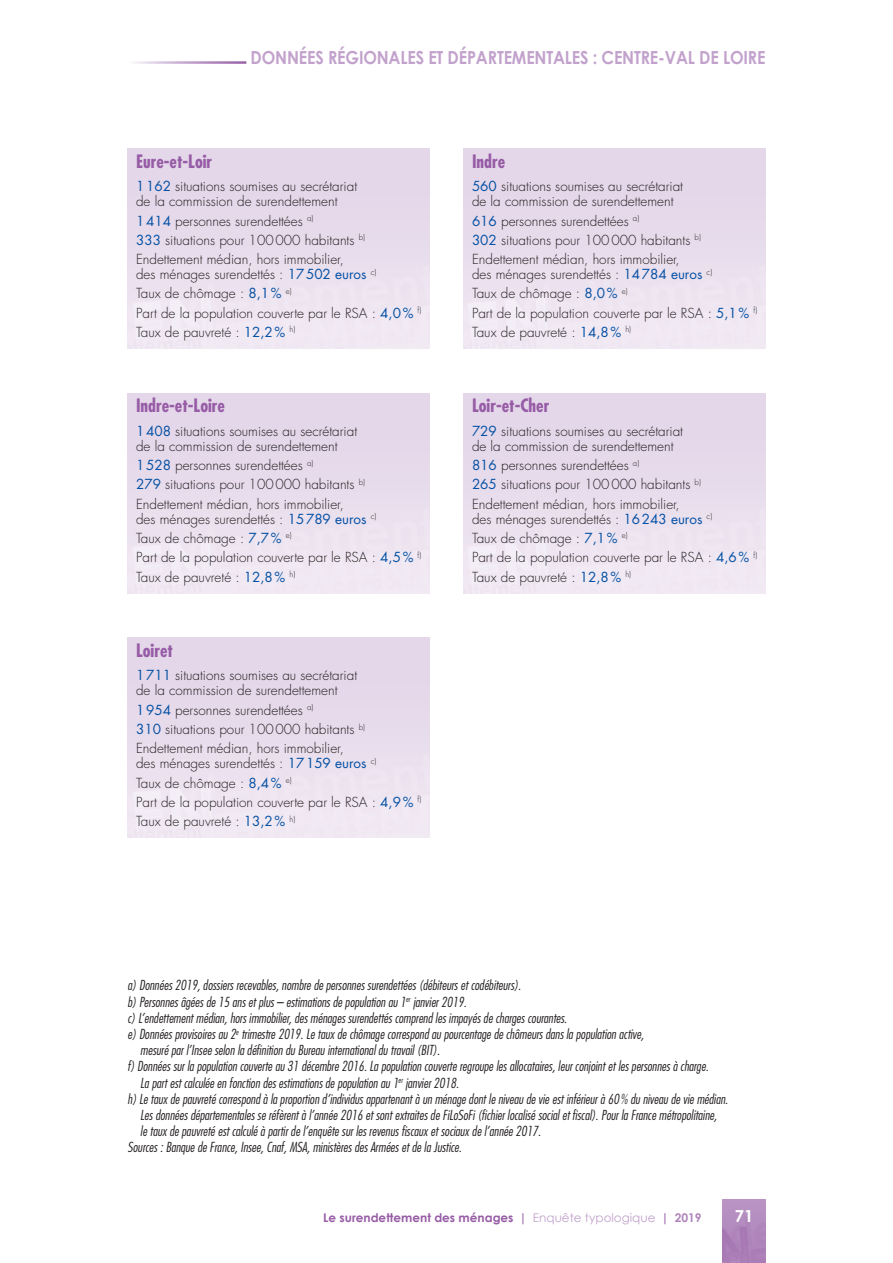
<style>
.page{position:relative;width:893px;height:1263px;background:#fff}
.page>*{position:absolute;margin:0;border:0;box-sizing:border-box;transform-origin:0 0}
.t1{font:700 18px "Century Gothic";letter-spacing:-.01em;color:#c2a2cc;scale:.9 1}
.t2{font:700 condensed 18px "Futura Std";color:#975ca6}
.t3{font:700 16.5px "Century Gothic";color:#fff}
.t4{font:300 13.5px/19.2px "Futura Std";color:#231f20}
.t5{font:italic 300 condensed 13.5px "Futura Std";color:#231f20}
.t6{font:700 12px "Century Gothic";color:#975ca6}
.s1{font-weight:400;color:#0551a4}
.s2{font-weight:400;color:#c2a2cc}
.s3{color:#af85bc}
</style>
<div class="page">
<img style="left:723px;top:1199px;width:42px;height:64px">
<h1 class="t1" style="left:251px;top:44px;width:574px">DONNÉES RÉGIONALES ET DÉPARTEMENTALES : CENTRE-VAL DE LOIRE</h1>
<h1 class="t2" style="left:136px;top:150px;width:78px">Eure-et-Loir</h1>
<p class="t4" style="left:136px;top:179px;width:223px;line-height:15px"><span class="s1">1162</span> situations soumises au secrétariat de la commission de surendettement</p>
<p class="t4" style="left:136px;top:212px;width:230px"><span class="s1">1414</span> personnes surendettées <sup>a)<br></sup><span class="s1">333</span> situations pour 100000 habitants <sup>b)<br></sup>Endettement médian, hors immobilier,</p>
<p class="t4" style="left:136px;top:265px;width:287px">des ménages surendettés : <span class="s1">17502 euros</span> <sup>c)<br></sup>Taux de chômage : <span class="s1">8,1%</span> <sup>e)<br></sup>Part de la population couverte par le RSA : <span class="s1">4,0%</span> <sup>f)<br></sup>Taux de pauvreté : <span class="s1">12,2%</span> <sup>h)</sup></p>
<h1 class="t2" style="left:136px;top:395px;width:91px">Indre-et-Loire</h1>
<p class="t4" style="left:136px;top:424px;width:223px;line-height:15px"><span class="s1">1408</span> situations soumises au secrétariat de la commission de surendettement</p>
<p class="t4" style="left:136px;top:456px;width:230px"><span class="s1">1528</span> personnes surendettées <sup>a)<br></sup><span class="s1">279</span> situations pour 100000 habitants <sup>b)<br></sup>Endettement médian, hors immobilier,</p>
<p class="t4" style="left:136px;top:510px;width:287px">des ménages surendettés : <span class="s1">15789 euros</span> <sup>c)<br></sup>Taux de chômage : <span class="s1">7,7%</span> <sup>e)<br></sup>Part de la population couverte par le RSA : <span class="s1">4,5%</span> <sup>f)<br></sup>Taux de pauvreté : <span class="s1">12,8%</span> <sup>h)</sup></p>
<h1 class="t2" style="left:136px;top:639px;width:38px">Loiret</h1>
<p class="t4" style="left:136px;top:668px;width:223px;line-height:15px"><span class="s1">1711</span> situations soumises au secrétariat de la commission de surendettement</p>
<p class="t4" style="left:136px;top:701px;width:230px"><span class="s1">1954</span> personnes surendettées <sup>a)<br></sup><span class="s1">310</span> situations pour 100000 habitants <sup>b)<br></sup>Endettement médian, hors immobilier,</p>
<p class="t4" style="left:136px;top:754px;width:287px">des ménages surendettés : <span class="s1">17159 euros</span> <sup>c)<br></sup>Taux de chômage : <span class="s1">8,4%</span> <sup>e)<br></sup>Part de la population couverte par le RSA : <span class="s1">4,9%</span> <sup>f)<br></sup>Taux de pauvreté : <span class="s1">13,2%</span> <sup>h)</sup></p>
<h1 class="t2" style="left:472px;top:150px;width:35px">Indre</h1>
<p class="t4" style="left:472px;top:179px;width:213px;line-height:15px"><span class="s1">560</span> situations soumises au secrétariat de la commission de surendettement</p>
<p class="t4" style="left:472px;top:212px;width:230px"><span class="s1">616</span> personnes surendettées <sup>a)<br></sup><span class="s1">302</span> situations pour 100000 habitants <sup>b)<br></sup>Endettement médian, hors immobilier,</p>
<p class="t4" style="left:472px;top:265px;width:287px">des ménages surendettés : <span class="s1">14784 euros</span> <sup>c)<br></sup>Taux de chômage : <span class="s1">8,0%</span> <sup>e)<br></sup>Part de la population couverte par le RSA : <span class="s1">5,1%</span> <sup>f)<br></sup>Taux de pauvreté : <span class="s1">14,8%</span> <sup>h)</sup></p>
<h1 class="t2" style="left:472px;top:395px;width:79px">Loir-et-Cher</h1>
<p class="t4" style="left:472px;top:424px;width:213px;line-height:15px"><span class="s1">729</span> situations soumises au secrétariat de la commission de surendettement</p>
<p class="t4" style="left:472px;top:456px;width:230px"><span class="s1">816</span> personnes surendettées <sup>a)<br></sup><span class="s1">265</span> situations pour 100000 habitants <sup>b)<br></sup>Endettement médian, hors immobilier,</p>
<p class="t4" style="left:472px;top:510px;width:287px">des ménages surendettés : <span class="s1">16243 euros</span> <sup>c)<br></sup>Taux de chômage : <span class="s1">7,1%</span> <sup>e)<br></sup>Part de la population couverte par le RSA : <span class="s1">4,6%</span> <sup>f)<br></sup>Taux de pauvreté : <span class="s1">12,8%</span> <sup>h)</sup></p>
<p class="t5" style="left:128px;top:977px;width:395px">a) Données 2019, dossiers recevables, nombre de personnes surendettées (débiteurs et codébiteurs).</p>
<p class="t5" style="left:128px;top:994px;width:340px">b) Personnes âgées de 15 ans et plus – estimations de population au 1<sup>er</sup> janvier 2019.</p>
<p class="t5" style="left:128px;top:1010px;width:441px">c) L’endettement médian, hors immobilier, des ménages surendettés comprend les impayés de charges courantes.</p>
<p class="t5" style="left:128px;top:1026px;width:518px">e) Données provisoires au 2<sup>e</sup> trimestre 2019. Le taux de chômage correspond au pourcentage de chômeurs dans la population active,</p>
<p class="t5" style="left:140px;top:1042px;width:301px">mesuré par l’Insee selon la définition du Bureau international du travail (BIT).</p>
<p class="t5" style="left:128px;top:1058px;width:582px">f) Données sur la population couverte au 31 décembre 2016. La population couverte regroupe les allocataires, leur conjoint et les personnes à charge.</p>
<p class="t5" style="left:140px;top:1075px;width:320px">La part est calculée en fonction des estimations de population au 1<sup>er</sup> janvier 2018.</p>
<p class="t5" style="left:128px;top:1091px;width:602px">h) Le taux de pauvreté correspond à la proportion d’individus appartenant à un ménage dont le niveau de vie est inférieur à 60% du niveau de vie médian.</p>
<p class="t5" style="left:140px;top:1107px;width:578px">Les données départementales se réfèrent à l’année 2016 et sont extraites de FiLoSoFi (fichier localisé social et fiscal). Pour la France métropolitaine,</p>
<p class="t5" style="left:140px;top:1123px;width:402px">le taux de pauvreté est calculé à partir de l’enquête sur les revenus fiscaux et sociaux de l’année 2017.</p>
<p class="t5" style="left:128px;top:1139px;width:336px">Sources : Banque de France, Insee, Cnaf, MSA, ministères des Armées et de la Justice.</p>
<p class="t6" style="left:323px;top:1208px;width:380px">Le surendettement des ménages | <span class="s2">Enquête typologique</span> | <span class="s3">2019</span></p>
<p class="t3" style="left:735px;top:1203px;width:20px">71</p>
</div>
